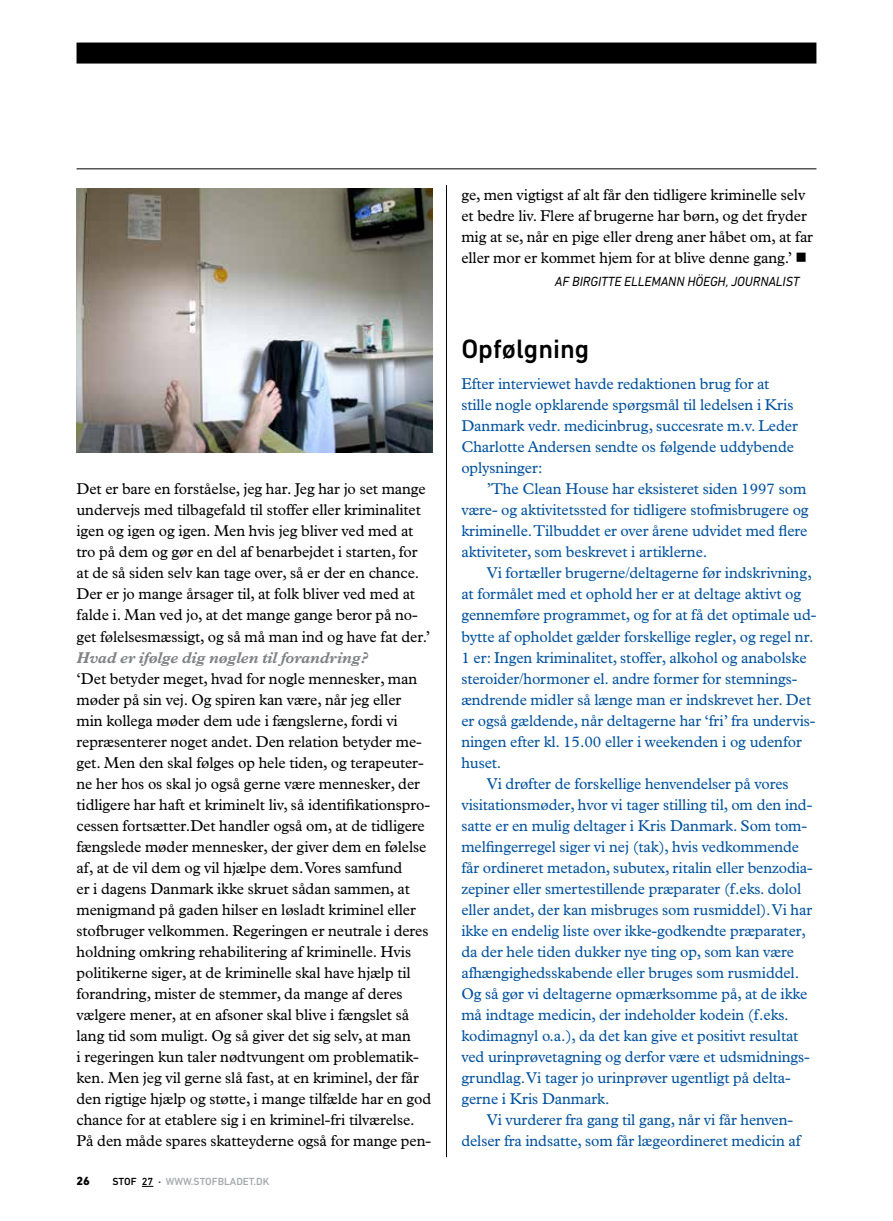
<style>
.page{position:relative;width:893px;height:1221px;background:#fff}
.page>*{position:absolute;margin:0;border:0;box-sizing:border-box;transform-origin:0 0}
.t1{font:500 27px "DIN Next LT Pro";color:#000}
.t2{font:15.75px/21px "Plantin";letter-spacing:-.005em;color:#00519f}
.t3{font:15.75px/21px "Plantin";letter-spacing:-.005em;color:#000}
.t4{font:italic 700 15.75px "Plantin";letter-spacing:-.01em;color:#808285}
.t5{font:italic 13.5px "DIN Next LT Pro";letter-spacing:-.01em;color:#000}
.t6{font:800 12px "DIN Next LT Pro";color:#000}
.t7{font:500 10.5px "DIN Next LT Pro";color:#a7a9ac}
.s1{color:#000}
</style>
<div class="page">
<div style="left:77px;top:43px;width:739px;height:21px;background:#000"></div>
<hr style="left:77px;top:168px;width:739px;height:1px;background:#000">
<hr style="left:446px;top:185px;width:1px;height:972px;background:#000">
<img style="left:77px;top:188px;width:355px;height:264px">
<p class="t3" style="left:77px;top:478px;width:355px">Det er bare en forståelse, jeg har. Jeg har jo set mange undervejs med tilbagefald til stoffer eller kriminalitet igen og igen og igen. Men hvis jeg bliver ved med at tro på dem og gør en del af benarbejdet i starten, for at de så siden selv kan tage over, så er der en chance.<br>Der er jo mange årsager til, at folk bliver ved med at falde i. Man ved jo, at det mange gange beror på no&shy;get følelsesmæssigt, og så må man ind og have fat der.’</p>
<p class="t4" style="left:77px;top:647px;width:294px">Hvad er ifølge dig nøglen til forandring?</p>
<p class="t3" style="left:77px;top:667px;width:356px">‘Det betyder meget, hvad for nogle mennesker, man møder på sin vej. Og spiren kan være, når jeg eller min kollega møder dem ude i fængslerne, fordi vi repræsenterer noget andet. Den relation betyder me&shy;get. Men den skal følges op hele tiden, og terapeuter&shy;ne her hos os skal jo også gerne være mennesker, der tidligere har haft et kriminelt liv, så identifikationspro&shy;cessen fortsætter.Det handler også om, at de tidligere fængslede møder mennesker, der giver dem en følelse af, at de vil dem og vil hjælpe dem. Vores samfund<br>er i dagens Danmark ikke skruet sådan sammen, at menigmand på gaden hilser en løsladt kriminel eller stofbruger velkommen. Regeringen er neutrale i deres holdning omkring rehabilitering af kriminelle. Hvis politikerne siger, at de kriminelle skal have hjælp til forandring, mister de stemmer, da mange af deres vælgere mener, at en afsoner skal blive i fængslet så lang tid som muligt. Og så giver det sig selv, at man<br>i regeringen kun taler nødtvungent om problematik&shy;ken. Men jeg vil gerne slå fast, at en kriminel, der får den rigtige hjælp og støtte, i mange tilfælde har en god chance for at etablere sig i en kriminel-fri tilværelse.<br>På den måde spares skatteyderne også for mange pen-</p>
<p class="t6" style="left:77px;top:1173px;width:15px">26</p>
<p class="t7" style="left:112px;top:1175px;width:159px"><span class="s1">STOF 27 ·</span> WWW.STOFBLADET.DK</p>
<p class="t3" style="left:461px;top:184px;width:353px">ge, men vigtigst af alt får den tidligere kriminelle selv et bedre liv. Flere af brugerne har børn, og det fryder mig at se, når en pige eller dreng aner håbet om, at far eller mor er kommet hjem for at blive denne gang.’ ■</p>
<p class="t5" style="left:555px;top:273px;width:246px">AF BIRGITTE ELLEMANN HÖEGH, JOURNALIST</p>
<h1 class="t1" style="left:461px;top:333px;width:129px">Opfølgning</h1>
<p class="t2" style="left:461px;top:373px;width:338px">Efter interviewet havde redaktionen brug for at stille nogle opklarende spørgsmål til ledelsen i Kris Danmark vedr. medicinbrug, succesrate m.v. Leder Charlotte Andersen sendte os følgende uddybende oplysninger:</p>
<p class="t2" style="left:461px;top:478px;width:349px;text-indent:26px">’The Clean House har eksisteret siden 1997 som være- og aktivitetssted for tidligere stofmisbrugere og kriminelle. Tilbuddet er over årene udvidet med flere aktiviteter, som beskrevet i artiklerne.</p>
<p class="t2" style="left:487px;top:562px;width:326px">Vi fortæller brugerne/deltagerne før indskrivning,</p>
<p class="t2" style="left:461px;top:583px;width:341px">at formålet med et ophold her er at deltage aktivt og</p>
<p class="t2" style="left:461px;top:604px;width:357px">gennemføre programmet, og for at få det optimale ud-</p>
<p class="t2" style="left:461px;top:625px;width:354px">bytte af opholdet gælder forskellige regler, og regel nr.</p>
<p class="t2" style="left:461px;top:646px;width:347px">1 er: Ingen kriminalitet, stoffer, alkohol og anabolske</p>
<p class="t2" style="left:461px;top:667px;width:337px">steroider/hormoner el. andre former for stemnings-</p>
<p class="t2" style="left:461px;top:688px;width:351px">ændrende midler så længe man er indskrevet her. Det</p>
<p class="t2" style="left:461px;top:709px;width:356px">er også gældende, når deltagerne har ‘fri’ fra undervis-</p>
<p class="t2" style="left:461px;top:730px;width:342px">ningen efter kl. 15.00 eller i weekenden i og udenfor</p>
<p class="t2" style="left:461px;top:751px;width:42px">huset.</p>
<p class="t2" style="left:487px;top:772px;width:303px">Vi drøfter de forskellige henvendelser på vores</p>
<p class="t2" style="left:461px;top:793px;width:352px">visitationsmøder, hvor vi tager stilling til, om den ind-</p>
<p class="t2" style="left:461px;top:814px;width:347px">satte er en mulig deltager i Kris Danmark. Som tom-</p>
<p class="t2" style="left:461px;top:835px;width:339px">melfingerregel siger vi nej (tak), hvis vedkommende</p>
<p class="t2" style="left:461px;top:856px;width:353px">får ordineret metadon, subutex, ritalin eller benzodia-</p>
<p class="t2" style="left:461px;top:877px;width:341px">zepiner eller smertestillende præparater (f.eks. dolol</p>
<p class="t2" style="left:461px;top:898px;width:352px">eller andet, der kan misbruges som rusmiddel). Vi har</p>
<p class="t2" style="left:461px;top:919px;width:346px">ikke en endelig liste over ikke-godkendte præparater,</p>
<p class="t2" style="left:461px;top:940px;width:334px">da der hele tiden dukker nye ting op, som kan være</p>
<p class="t2" style="left:461px;top:961px;width:339px">afhængighedsskabende eller bruges som rusmiddel.</p>
<p class="t2" style="left:461px;top:982px;width:348px">Og så gør vi deltagerne opmærksomme på, at de ikke</p>
<p class="t2" style="left:461px;top:1003px;width:329px">må indtage medicin, der indeholder kodein (f.eks.</p>
<p class="t2" style="left:461px;top:1024px;width:338px">kodimagnyl o.a.), da det kan give et positivt resultat</p>
<p class="t2" style="left:461px;top:1045px;width:350px">ved urinprøvetagning og derfor være et udsmidnings-</p>
<p class="t2" style="left:461px;top:1066px;width:331px">grundlag. Vi tager jo urinprøver ugentligt på delta-</p>
<p class="t2" style="left:461px;top:1087px;width:150px">gerne i Kris Danmark.</p>
<p class="t2" style="left:487px;top:1108px;width:308px">Vi vurderer fra gang til gang, når vi får henven-</p>
<p class="t2" style="left:461px;top:1129px;width:341px">delser fra indsatte, som får lægeordineret medicin af</p>
</div>
